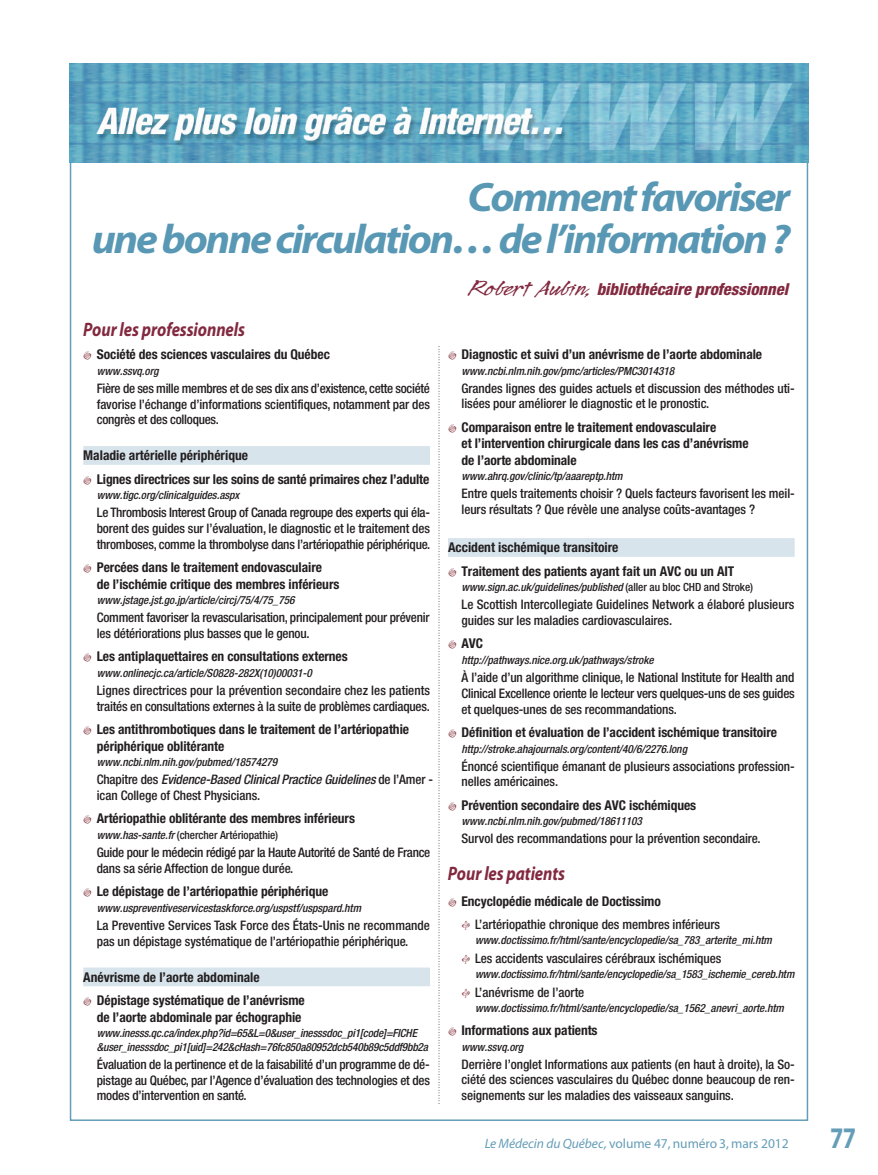
<style>
.page{position:relative;width:878px;height:1175px;background:#fff}
.page>*{position:absolute;margin:0;border:0;box-sizing:border-box;transform-origin:0 0}
.t1{font:italic 700 41.25px/42px "Myriad Pro";letter-spacing:-.05em;color:#5998b4;text-align:right;scale:1.05 1}
.t2{font:700 30px "Myriad Pro";color:#649db8;scale:.8 1}
.t3{font:italic 700 19.5px "Myriad Pro";letter-spacing:-.005em;color:#82293f;scale:.85 1}
.t4{font:italic 800 condensed 16.5px "Helvetica Neue";color:#82293f}
.t5{font:700 condensed 13.5px/16.5px "Helvetica Neue LT Std";letter-spacing:-.005em;color:#231f20}
.t6{font:13.5px "Myriad Pro";letter-spacing:-.005em;color:#649db8}
.t7{font:500 condensed 13.2px/15.8px "Helvetica Neue LT Std";letter-spacing:-.005em;color:#231f20}
.t8{font:500 condensed 13.2px/15.8px "Helvetica Neue LT Std";letter-spacing:-.025em;color:#231f20}
.t9{font:italic 500 condensed 11.25px/13.5px "Helvetica Neue LT Std";letter-spacing:-.005em;color:#231f20}
.t10{font:500 condensed 11.25px "Helvetica Neue LT Std";letter-spacing:-.005em;color:#231f20}
.s1{font-family:"Legault Std";font-weight:400;font-style:normal;font-stretch:normal;font-size:24.75px}
.s2{font-style:italic}
.s3{font-style:normal}
</style>
<div class="page">
<div style="left:83px;top:446px;width:347px;height:19px;background:#d8e4ec"></div>
<div style="left:83px;top:967px;width:347px;height:19px;background:#d8e4ec"></div>
<div style="left:448px;top:538px;width:346px;height:19px;background:#d8e4ec"></div>
<img style="left:70px;top:63px;width:738px;height:99px">
<svg style="left:438px;top:346px;width:1px;height:758px"></svg>
<h1 class="t1" style="left:92px;top:179px;width:666px">Comment favoriser<br>une bonne circulation… de l’information ?</h1>
<p class="t4" style="left:469px;top:283px;width:320px"><span class="s1">Robert Aubin,</span> bibliothécaire professionnel</p>
<h3 class="t3" style="left:83px;top:322px;width:192px">Pour les professionnels</h3>
<p class="t5" style="left:97px;top:347px;width:234px">Société des sciences vasculaires du Québec</p>
<p class="t9" style="left:97px;top:365px;width:63px">www.ssvq.org</p>
<p class="t7" style="left:97px;top:381px;width:334px;text-align:justify">Fière de ses mille membres et de ses dix ans d’existence, cette société favorise l’échange d’informations scientifiques, notamment par des congrès et des colloques.</p>
<p class="t5" style="left:97px;top:445px;width:334px;line-height:23.2px;text-indent:-14px">Maladie artérielle périphérique<br>Lignes directrices sur les soins de santé primaires chez l’adulte</p>
<p class="t9" style="left:97px;top:489px;width:144px">www.tigc.org/clinicalguides.aspx</p>
<p class="t7" style="left:97px;top:506px;width:335px;text-align:justify">Le Thrombosis Interest Group of Canada regroupe des experts qui éla&shy;borent des guides sur l’évaluation, le diagnostic et le traitement des thromboses, comme la thrombolyse dans l’artériopathie périphérique.</p>
<p class="t5" style="left:97px;top:560px;width:244px">Percées dans le traitement endovasculaire<br>de l’ischémie critique des membres inférieurs</p>
<p class="t9" style="left:97px;top:594px;width:199px">www.jstage.jst.go.jp/article/circj/75/4/75_756</p>
<p class="t7" style="left:97px;top:611px;width:334px">Comment favoriser la revascularisation, principalement pour prévenir les détériorations plus basses que le genou.</p>
<p class="t5" style="left:97px;top:649px;width:252px">Les antiplaquettaires en consultations externes</p>
<p class="t9" style="left:97px;top:667px;width:216px">www.onlinecjc.ca/article/S0828-282X(10)00031-0</p>
<p class="t7" style="left:97px;top:683px;width:335px">Lignes directrices pour la prévention secondaire chez les patients traités en consultations externes à la suite de problèmes cardiaques.</p>
<p class="t5" style="left:97px;top:722px;width:314px">Les antithrombotiques dans le traitement de l’artériopathie périphérique oblitérante</p>
<p class="t9" style="left:97px;top:756px;width:182px">www.ncbi.nlm.nih.gov/pubmed/18574279</p>
<p class="t7" style="left:97px;top:773px;width:338px">Chapitre des <span class="s2">Evidence-Based Clinical Practice Guidelines</span> de l’Amer - i can College of Chest Physicians.</p>
<p class="t5" style="left:97px;top:811px;width:260px">Artériopathie oblitérante des membres inférieurs</p>
<p class="t10" style="left:97px;top:831px;width:183px"><span class="s2">www.has-sante.fr</span> (chercher Artériopathie)</p>
<p class="t8" style="left:97px;top:845px;width:335px">Guide pour le médecin rédigé par la Haute Autorité de Santé de France dans sa série Affection de longue durée.</p>
<p class="t5" style="left:97px;top:884px;width:233px">Le dépistage de l’artériopathie périphérique</p>
<p class="t9" style="left:97px;top:902px;width:266px">www.uspreventiveservicestaskforce.org/uspstf/uspspard.htm</p>
<p class="t7" style="left:97px;top:918px;width:334px">La Preventive Services Task Force des États-Unis ne recommande pas un dépistage systématique de l’artériopathie périphérique.</p>
<p class="t5" style="left:97px;top:966px;width:209px;line-height:23.2px;text-indent:-14px">Anévrisme de l’aorte abdominale<br>Dépistage systématique de l’anévrisme</p>
<p class="t5" style="left:97px;top:1009px;width:206px">de l’aorte abdominale par échographie</p>
<p class="t9" style="left:97px;top:1027px;width:333px">www.inesss.qc.ca/index.php?id=65&amp;L=0&amp;user_inesssdoc_pi1[code]=FICHE &amp;user_inesssdoc_pi1[uid]=242&amp;cHash=76fc850a80952dcb540b89c5ddf9bb2a</p>
<p class="t7" style="left:97px;top:1057px;width:334px;text-align:justify">Évaluation de la pertinence et de la faisabilité d’un programme de dé&shy;pistage au Québec, par l’Agence d’évaluation des technologies et des modes d’intervention en santé.</p>
<p class="t5" style="left:461px;top:347px;width:302px">Diagnostic et suivi d’un anévrisme de l’aorte abdominale</p>
<p class="t9" style="left:461px;top:365px;width:214px">www.ncbi.nlm.nih.gov/pmc/articles/PMC3014318</p>
<p class="t7" style="left:461px;top:381px;width:335px">Grandes lignes des guides actuels et discussion des méthodes uti&shy;lisées pour améliorer le diagnostic et le pronostic.</p>
<p class="t5" style="left:461px;top:420px;width:288px">Comparaison entre le traitement endovasculaire<br>et l’intervention chirurgicale dans les cas d’anévrisme de l’aorte abdominale</p>
<p class="t9" style="left:461px;top:470px;width:162px">www.ahrq.gov/clinic/tp/aaareptp.htm</p>
<p class="t7" style="left:461px;top:487px;width:335px">Entre quels traitements choisir ? Quels facteurs favorisent les meil - leurs résultats ? Que révèle une analyse coûts-avantages ?</p>
<p class="t5" style="left:461px;top:537px;width:274px;line-height:23.2px;text-indent:-14px">Accident ischémique transitoire<br>Traitement des patients ayant fait un AVC ou un AIT</p>
<p class="t9" style="left:461px;top:581px;width:293px">www.sign.ac.uk/guidelines/published <span class="s3">(aller au bloc CHD and Stroke)</span></p>
<p class="t7" style="left:461px;top:598px;width:334px">Le Scottish Intercollegiate Guidelines Network a élaboré plusieurs guides sur les maladies cardiovasculaires.</p>
<p class="t5" style="left:461px;top:636px;width:23px">AVC</p>
<p class="t9" style="left:461px;top:654px;width:194px">http://pathways.nice.org.uk/pathways/stroke</p>
<p class="t7" style="left:461px;top:670px;width:335px;text-align:justify">À l’aide d’un algorithme clinique, le National Institute for Health and Clinical Excellence oriente le lecteur vers quelques-uns de ses guides et quelques-unes de ses recommandations.</p>
<p class="t5" style="left:461px;top:725px;width:317px">Définition et évaluation de l’accident ischémique transitoire</p>
<p class="t9" style="left:461px;top:743px;width:227px">http://stroke.ahajournals.org/content/40/6/2276.long</p>
<p class="t7" style="left:461px;top:759px;width:335px">Énoncé scientifique émanant de plusieurs associations profession&shy;nelles américaines.</p>
<p class="t5" style="left:461px;top:798px;width:236px">Prévention secondaire des AVC ischémiques</p>
<p class="t9" style="left:461px;top:815px;width:182px">www.ncbi.nlm.nih.gov/pubmed/18611103</p>
<p class="t7" style="left:461px;top:832px;width:300px">Survol des recommandations pour la prévention secondaire.</p>
<h3 class="t3" style="left:448px;top:866px;width:139px">Pour les patients</h3>
<p class="t5" style="left:461px;top:894px;width:201px">Encyclopédie médicale de Doctissimo</p>
<p class="t7" style="left:475px;top:917px;width:247px">L’artériopathie chronique des membres inférieurs</p>
<p class="t9" style="left:475px;top:934px;width:298px">www.doctissimo.fr/html/sante/encyclopedie/sa_783_arterite_mi.htm</p>
<p class="t7" style="left:475px;top:951px;width:248px">Les accidents vasculaires cérébraux ischémiques</p>
<p class="t9" style="left:475px;top:968px;width:321px">www.doctissimo.fr/html/sante/encyclopedie/sa_1583_ischemie_cereb.htm</p>
<p class="t7" style="left:475px;top:985px;width:111px">L’anévrisme de l’aorte</p>
<p class="t9" style="left:475px;top:1001px;width:310px">www.doctissimo.fr/html/sante/encyclopedie/sa_1562_anevri_aorte.htm</p>
<p class="t5" style="left:461px;top:1023px;width:138px">Informations aux patients</p>
<p class="t9" style="left:461px;top:1040px;width:63px">www.ssvq.org</p>
<p class="t7" style="left:461px;top:1057px;width:335px;text-align:justify">Derrière l’onglet Informations aux patients (en haut à droite), la So - ciété des sciences vasculaires du Québec donne beaucoup de ren&shy;seignements sur les maladies des vaisseaux sanguins.</p>
<p class="t6" style="left:484px;top:1138px;width:305px"><span class="s2">Le Médecin du Québec,</span> volume 47, numéro 3, mars 2012</p>
<h2 class="t2" style="left:830px;top:1126px;width:34px">77</h2>
</div>
